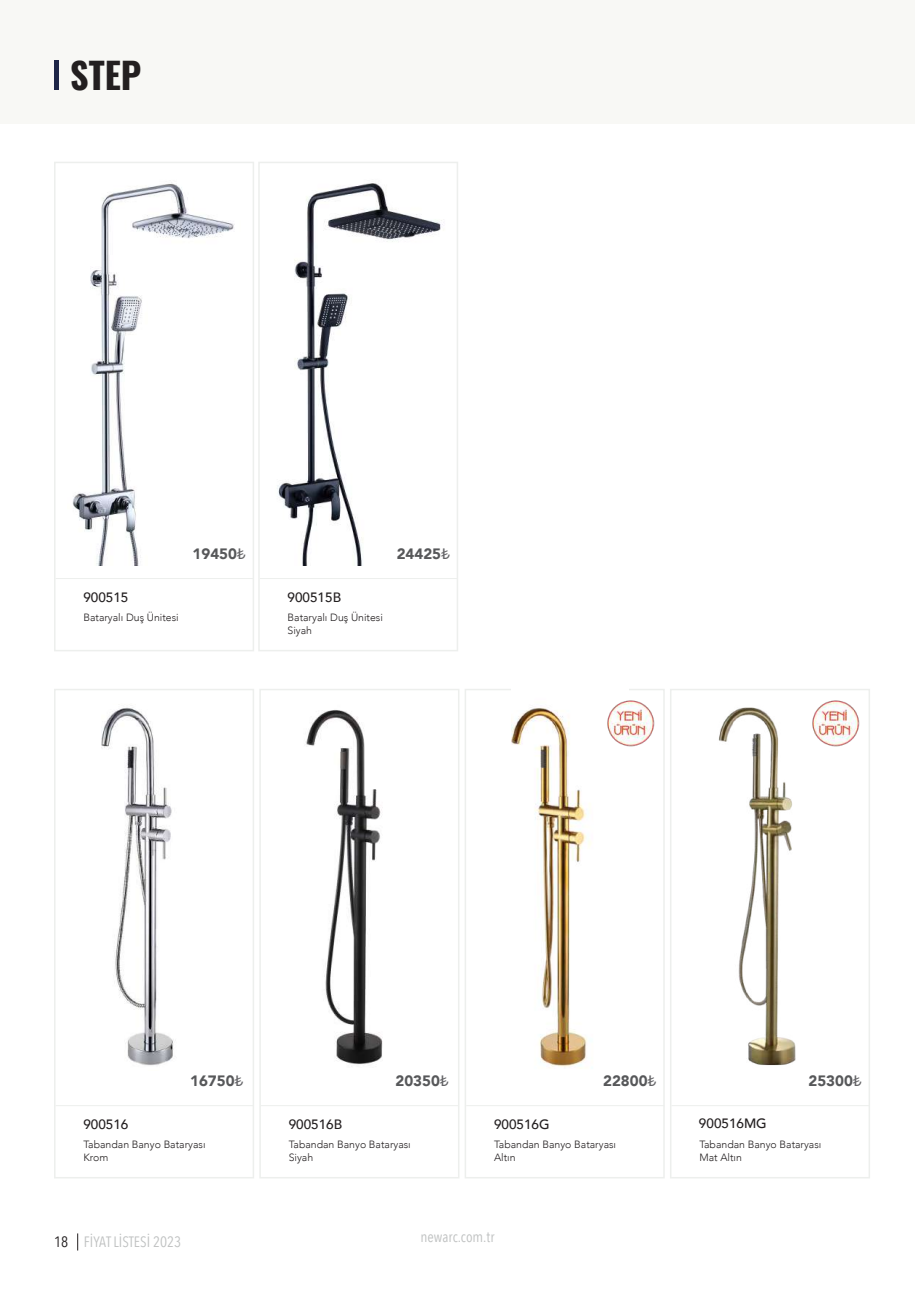
<style>
.page{position:relative;width:915px;height:1306px;background:#fff}
.page>*{position:absolute;margin:0;border:0;box-sizing:border-box;transform-origin:0 0}
.t1{font:700 36px "Oswald";color:#231f20}
.t2{font:900 15px "Avenir";color:#57585a}
.t3{font:15px "Avenir Next Condensed";color:#bfc1c1}
.t4{font:500 13.5px "Avenir";color:#231f20}
.t5{font:300 10.5px/12.6px "Avenir";color:#231f20}
.s1{font-family:"Consolas";font-weight:400;font-size:16.5px;color:#636366}
.s2{color:#231f20}
</style>
<div class="page">
<svg style="left:77px;top:1233px;width:1px;height:17px"></svg>
<div style="left:0;top:0;width:914px;height:124px;background:#f8f8f5"></div>
<div style="left:54px;top:60px;width:5px;height:30px;background:#1e2647"></div>
<div style="left:54px;top:162px;width:200px;height:489px;background:#fff;border:2px solid #edefed"></div>
<div style="left:258px;top:162px;width:200px;height:489px;background:#fff;border:2px solid #edefed"></div>
<hr style="left:56px;top:578px;width:197px;height:1px;background:#edefed">
<hr style="left:260px;top:578px;width:197px;height:1px;background:#edefed">
<img style="left:72px;top:182px;width:163px;height:383px">
<img style="left:277px;top:183px;width:166px;height:382px">
<div style="left:54px;top:688px;width:200px;height:490px;background:#fff;border:2px solid #edefed"></div>
<hr style="left:56px;top:1105px;width:197px;height:1px;background:#edefed">
<img style="left:101px;top:707px;width:73px;height:359px">
<div style="left:259px;top:688px;width:200px;height:490px;background:#fff;border:2px solid #edefed"></div>
<hr style="left:261px;top:1105px;width:197px;height:1px;background:#edefed">
<img style="left:306px;top:710px;width:77px;height:355px">
<div style="left:464px;top:688px;width:200px;height:490px;background:#fff;border:2px solid #edefed"></div>
<hr style="left:466px;top:1105px;width:198px;height:1px;background:#edefed">
<img style="left:511px;top:688px;width:116px;height:381px">
<img style="left:606px;top:699px;width:48px;height:47px">
<div style="left:669px;top:688px;width:200px;height:490px;background:#fff;border:2px solid #edefed"></div>
<hr style="left:671px;top:1105px;width:198px;height:1px;background:#edefed">
<img style="left:717px;top:688px;width:116px;height:378px">
<img style="left:811px;top:699px;width:48px;height:47px">
<h1 class="t1" style="left:70px;top:43px;width:73px">STEP</h1>
<h2 class="t2" style="left:192px;top:541px;width:55px">19450<span class="s1">₺</span></h2>
<h2 class="t2" style="left:396px;top:541px;width:55px">24425<span class="s1">₺</span></h2>
<p class="t4" style="left:83px;top:585px;width:47px">900515</p>
<p class="t4" style="left:287px;top:585px;width:55px">900515B</p>
<p class="t5" style="left:83px;top:611px;width:97px">Bataryalı Duş Ünitesi</p>
<p class="t5" style="left:287px;top:611px;width:97px">Bataryalı Duş Ünitesi<br>Siyah</p>
<h2 class="t2" style="left:190px;top:1068px;width:55px">16750<span class="s1">₺</span></h2>
<h2 class="t2" style="left:395px;top:1068px;width:55px">20350<span class="s1">₺</span></h2>
<h2 class="t2" style="left:603px;top:1068px;width:55px">22800<span class="s1">₺</span></h2>
<h2 class="t2" style="left:808px;top:1068px;width:55px">25300<span class="s1">₺</span></h2>
<p class="t4" style="left:83px;top:1112px;width:47px">900516</p>
<p class="t4" style="left:288px;top:1112px;width:55px">900516B</p>
<p class="t4" style="left:494px;top:1112px;width:57px">900516G</p>
<p class="t4" style="left:698px;top:1111px;width:69px">900516MG</p>
<p class="t5" style="left:83px;top:1138px;width:123px">Tabandan Banyo Bataryası<br>Krom</p>
<p class="t5" style="left:288px;top:1138px;width:123px">Tabandan Banyo Bataryası<br>Siyah</p>
<p class="t5" style="left:494px;top:1138px;width:123px">Tabandan Banyo Bataryası<br>Altın</p>
<p class="t5" style="left:699px;top:1138px;width:123px">Tabandan Banyo Bataryası<br>Mat Altın</p>
<h2 class="t3" style="left:54px;top:1228px;width:129px"><span class="s2">18</span> FİYAT LİSTESİ 2023</h2>
<h2 class="t3" style="left:420px;top:1224px;width:75px">newarc.com.tr</h2>
</div>
